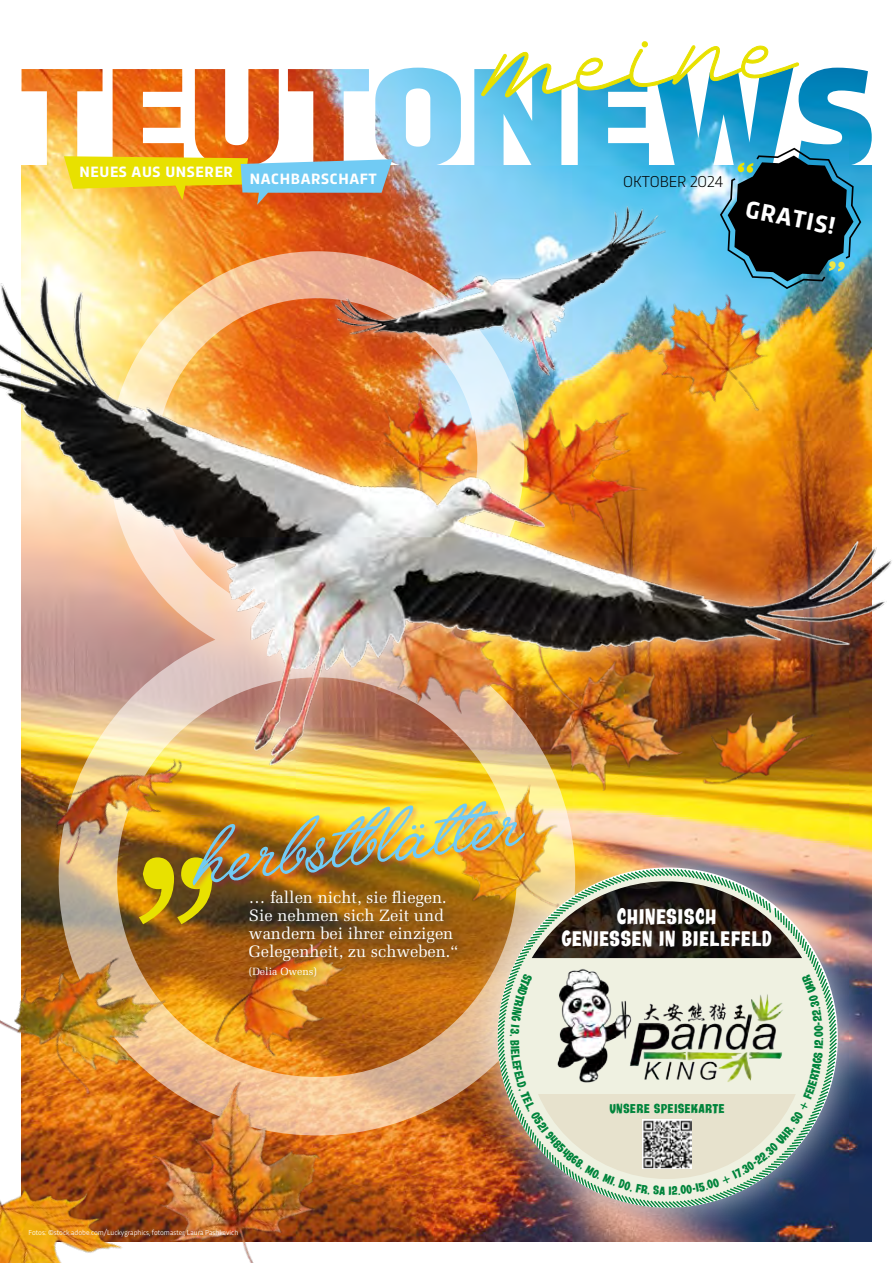
<style>
.page{position:relative;width:893px;height:1263px;background:#fff}
.page>*{position:absolute;margin:0;border:0;box-sizing:border-box;transform-origin:0 0}
.t1{font:105px "Angelface";color:#71cbf4}
.t2{font:700 25.5px "Trasandina";color:#fff}
.t3{font:700 21px/22.5px "Java Kick BTN Cond";letter-spacing:.02em;color:#fff;text-align:center}
.t4{font:16.5px/18px "Melior LT Pro";color:#fff}
.t5{font:300 16.5px "Trasandina";color:#000}
.t6{font:700 15.6px "Trasandina";letter-spacing:.04em;color:#fff}
.t7{font:700 12.75px "Java Kick BTN Cond";letter-spacing:.02em;color:#00843b}
.t8{font:10.5px "Melior LT Pro";color:#fff}
.t9{font:7.5px "Trasandina";color:#fff}
</style>
<div class="page">
<img style="left:21px;top:67px;width:851px;height:189px">
<svg style="left:64px;top:156px;width:328px;height:49px"></svg>
<svg style="left:481px;top:41px;width:320px;height:59px"></svg>
<svg style="left:720px;top:148px;width:141px;height:108px"></svg>
<img style="left:0;top:263px;width:892px;height:556px">
<div style="left:458px;top:828px;width:419px;height:419px;background:#fff;opacity:.75"></div>
<img style="left:610px;top:867px;width:228px;height:341px">
<div style="left:535px;top:962px;width:255px;height:126px;background:#eff1e1;border-radius:63px"></div>
<img style="left:610px;top:881px;width:192px;height:77px">
<img style="left:0;top:668px;width:610px;height:595px">
<svg style="left:139px;top:857px;width:73px;height:67px"></svg>
<div style="left:191px;top:800px;width:341px;height:93px;background:#d7007e;opacity:.3"></div>
<div style="left:245px;top:886px;width:223px;height:101px;background:#193142;opacity:.6"></div>
<img style="left:329px;top:202px;width:353px;height:192px">
<img style="left:620px;top:257px;width:193px;height:204px">
<img style="left:510px;top:973px;width:314px;height:222px">
<p class="t6" style="left:80px;top:161px;width:299px">NEUES AUS UNSERER NACHBARSCHAFT</p>
<p class="t5" style="left:623px;top:169px;width:102px">OKTOBER 2024</p>
<h2 class="t2" style="left:750px;top:190px;width:92px;rotate:11deg">GRATIS!</h2>
<h1 class="t1" style="left:184px;top:802px;width:332px;rotate:-7deg">herbstblätter</h1>
<p class="t4" style="left:249px;top:889px;width:211px">… fallen nicht, sie fliegen.<br>Sie nehmen sich Zeit und wandern bei ihrer einzigen<br>Gelegenheit, zu schweben.“</p>
<p class="t8" style="left:249px;top:965px;width:70px">(Delia Owens)</p>
<p class="t3" style="left:561px;top:905px;width:212px">CHINESISCH<br>GENIESSEN IN BIELEFELD</p>
<p class="t9" style="left:29px;top:1226px;width:211px">Fotos: ©stock.adobe.com/Luckygraphics, fotomaster, Laura Pashkevich</p>
<p class="t7" style="left:609px;top:1100px;width:117px">UNSERE SPEISEKARTE</p>
</div>
